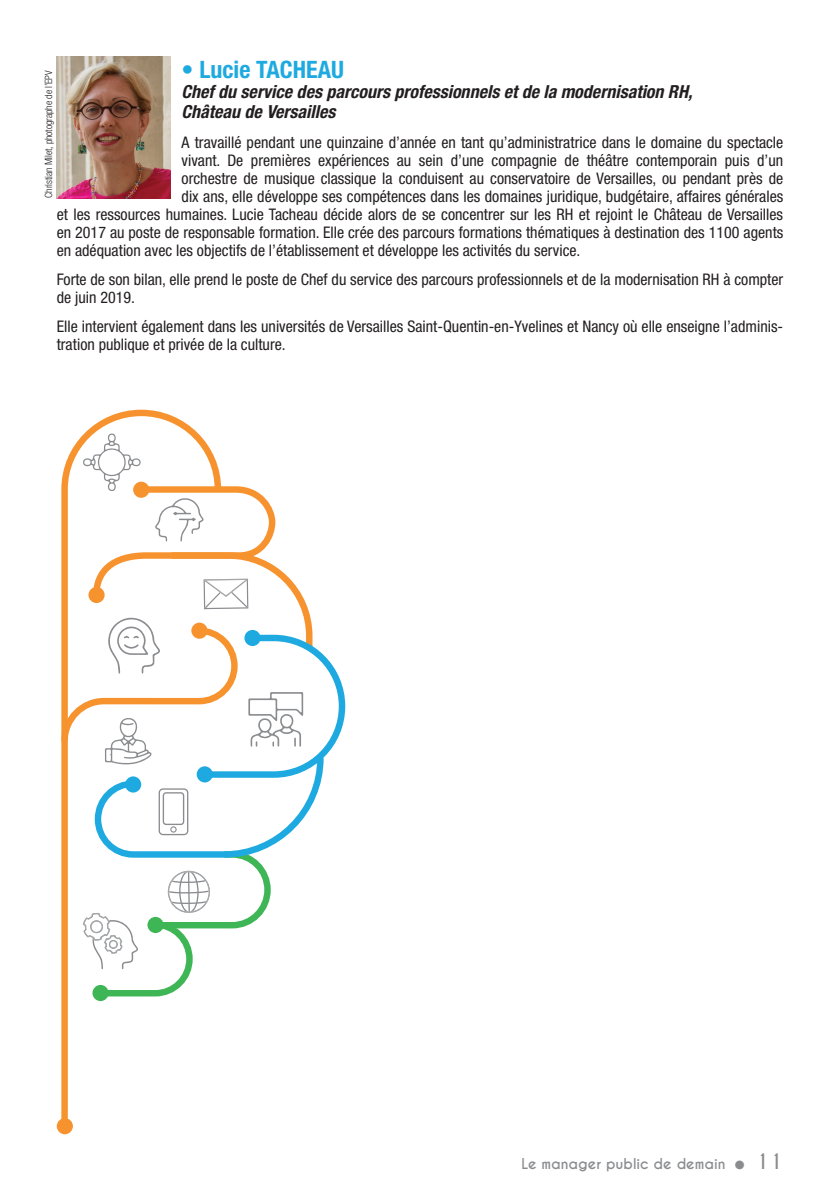
<style>
.page{position:relative;width:840px;height:1191px;background:#fff}
.page>*{position:absolute;margin:0;border:0;box-sizing:border-box;transform-origin:0 0}
.t1{font:700 condensed 24px "Helvetica Neue";color:#1eaae0}
.t2{font:700 20px "Caviar Dreams";color:#8a8c8f}
.t3{font:italic 700 condensed 18px/20px "Helvetica Neue";color:#231f20}
.t4{font:condensed 16px/18px "Helvetica Neue";color:#231f20}
.t5{font:700 14px "Caviar Dreams";color:#8a8c8f}
.t6{font:300 condensed 10px "Helvetica Neue";letter-spacing:-.01em;color:#231f20}
.s1{font-size:44px}
</style>
<div class="page">
<img style="left:57px;top:57px;width:113px;height:141px">
<svg style="left:58px;top:409px;width:139px;height:723px"></svg>
<div style="left:57px;top:1118px;width:16px;height:16px;background:#f7932e;border-radius:50%"></div>
<div style="left:92px;top:985px;width:17px;height:16px;background:#3eb656;border-radius:50%"></div>
<svg style="left:58px;top:432px;width:288px;height:567px"></svg>
<h1 class="t1" style="left:181px;top:55px;width:164px">• Lucie TACHEAU</h1>
<p class="t3" style="left:181px;top:82px;width:512px">Chef du service des parcours professionnels et de la modernisation RH,<br>Château de Versailles</p>
<p class="t4" style="left:181px;top:133px;width:602px">A travaillé pendant une quinzaine d’année en tant qu’administratrice dans le domaine du spectacle</p>
<p class="t4" style="left:181px;top:151px;width:602px">vivant. De premières expériences au sein d’une compagnie de théâtre contemporain puis d’un</p>
<p class="t4" style="left:181px;top:169px;width:603px">orchestre de musique classique la conduisent au conservatoire de Versailles, ou pendant près de</p>
<p class="t4" style="left:181px;top:187px;width:603px">dix ans, elle développe ses compétences dans les domaines juridique, budgétaire, affaires générales</p>
<p class="t4" style="left:57px;top:205px;width:727px">et les ressources humaines. Lucie Tacheau décide alors de se concentrer sur les RH et rejoint le Château de Versailles</p>
<p class="t4" style="left:57px;top:223px;width:727px">en 2017 au poste de responsable formation. Elle crée des parcours formations thématiques à destination des 1100 agents</p>
<p class="t4" style="left:57px;top:241px;width:525px">en adéquation avec les objectifs de l’établissement et développe les activités du service.</p>
<p class="t4" style="left:57px;top:270px;width:727px">Forte de son bilan, elle prend le poste de Chef du service des parcours professionnels et de la modernisation RH à compter de juin 2019.</p>
<p class="t4" style="left:57px;top:317px;width:727px">Elle intervient également dans les universités de Versailles Saint-Quentin-en-Yvelines et Nancy où elle enseigne l’adminis&shy;tration publique et privée de la culture.</p>
<p class="t6" style="left:43px;top:198px;width:129px;rotate:-90deg">Christian Milet, photographe de l’EPV</p>
<p class="t5" style="left:521px;top:1155px;width:205px">Le manager public de demain</p>
<p class="t2" style="left:730px;top:1149px;width:54px"><span class="s1">•</span> 11</p>
</div>
